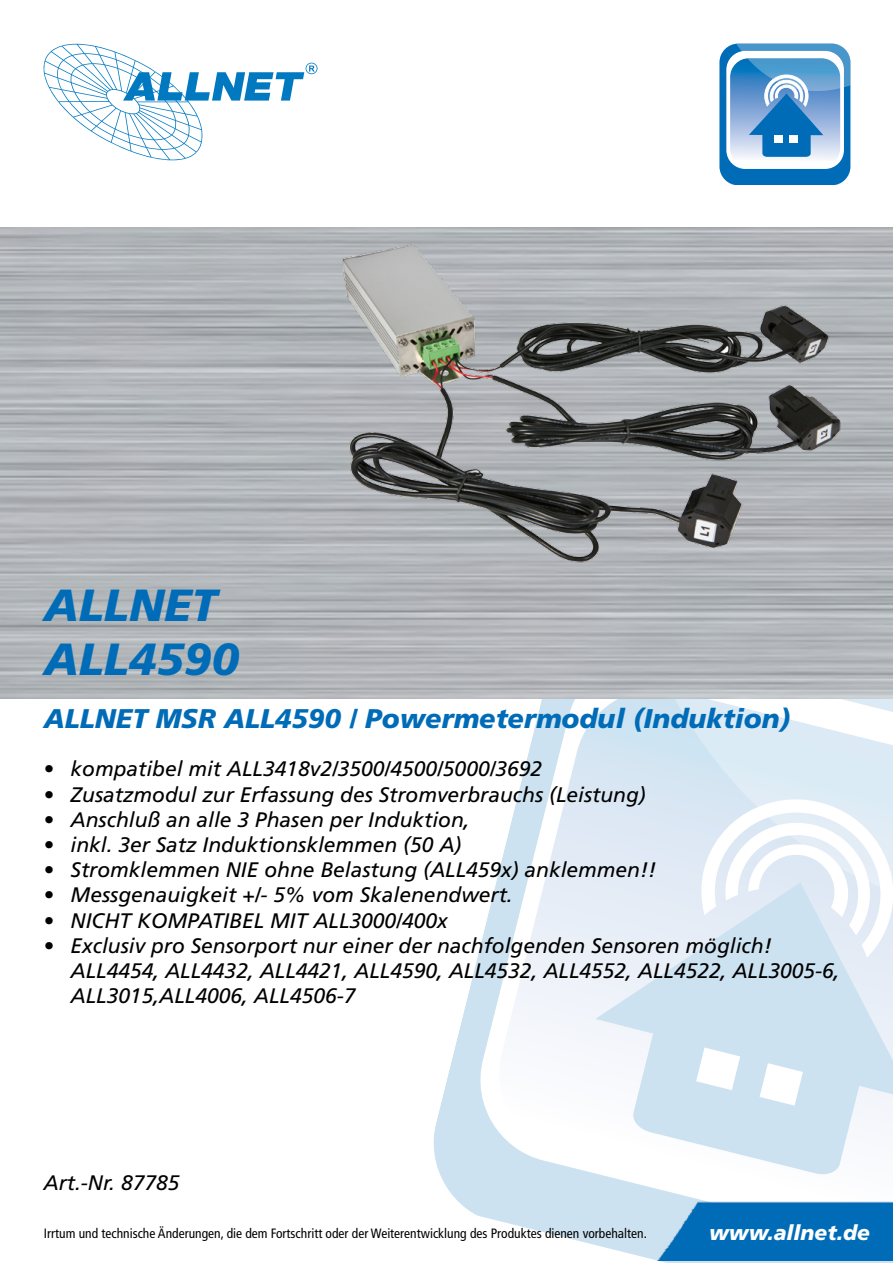
<style>
.page{position:relative;width:893px;height:1263px;background:#fff}
.page>*{position:absolute;margin:0;border:0;box-sizing:border-box;transform-origin:0 0}
.t1{font:italic 900 45px/54px "Frutiger LT Std";color:#006cb7}
.t2{font:italic 900 27px "Frutiger LT Std";color:#006cb7}
.t3{font:italic 21px/25.2px "Frutiger LT Std";color:#000}
.t4{font:italic 900 21px "Frutiger LT Std";color:#fff}
.t5{font:condensed 13.5px "Frutiger LT Std";color:#000}
</style>
<div class="page">
<svg style="left:425px;top:698px;width:468px;height:565px"></svg>
<svg style="left:472px;top:698px;width:183px;height:559px"></svg>
<svg style="left:490px;top:698px;width:403px;height:545px"></svg>
<svg style="left:631px;top:1099px;width:236px;height:77px"></svg>
<svg style="left:595px;top:882px;width:298px;height:217px;fill:#cde2f0"></svg>
<svg style="left:639px;top:698px;width:254px;height:242px;fill:#deebf5"></svg>
<img style="left:655px;top:1201px;width:238px;height:60px">
<svg style="left:44px;top:44px;width:273px;height:116px"></svg>
<div style="left:719px;top:44px;width:131px;height:141px;background:#006cb7;border-radius:19px"></div>
<div style="left:726px;top:51px;width:118px;height:118px;background:#fff;border-radius:19px"></div>
<svg style="left:730px;top:44px;width:120px;height:123px"></svg>
<img style="left:289px;top:227px;width:583px;height:360px">
<h1 class="t1" style="left:44px;top:578px;width:197px">ALLNET<br>ALL4590</h1>
<p class="t2" style="left:44px;top:703px;width:748px">ALLNET MSR ALL4590 / Powermetermodul (Induktion)</p>
<p class="t3" style="left:44px;top:757px;width:500px">• kompatibel mit ALL3418v2/3500/4500/5000/3692</p>
<p class="t3" style="left:44px;top:782px;width:604px">• Zusatzmodul zur Erfassung des Stromverbrauchs (Leistung)</p>
<p class="t3" style="left:44px;top:807px;width:428px">• Anschluß an alle 3 Phasen per Induktion,</p>
<p class="t3" style="left:44px;top:832px;width:419px">• inkl. 3er Satz Induktionsklemmen (50 A)</p>
<p class="t3" style="left:44px;top:857px;width:614px">• Stromklemmen NIE ohne Belastung (ALL459x) anklemmen!!</p>
<p class="t3" style="left:44px;top:883px;width:471px">• Messgenauigkeit +/- 5% vom Skalenendwert.</p>
<p class="t3" style="left:44px;top:908px;width:405px">• NICHT KOMPATIBEL MIT ALL3000/400x</p>
<p class="t3" style="left:71px;top:933px;width:771px;text-indent:-27px">• Exclusiv pro Sensorport nur einer der nachfolgenden Sensoren möglich!<br>ALL4454, ALL4432, ALL4421, ALL4590, ALL4532, ALL4552, ALL4522, ALL3005-6,<br>ALL3015,ALL4006, ALL4506-7</p>
<p class="t3" style="left:44px;top:1170px;width:137px">Art.-Nr. 87785</p>
<p class="t5" style="left:44px;top:1225px;width:604px">Irrtum und technische Änderungen, die dem Fortschritt oder der Weiterentwicklung des Produktes dienen vorbehalten.</p>
<p class="t4" style="left:709px;top:1219px;width:162px">www.allnet.de</p>
</div>
